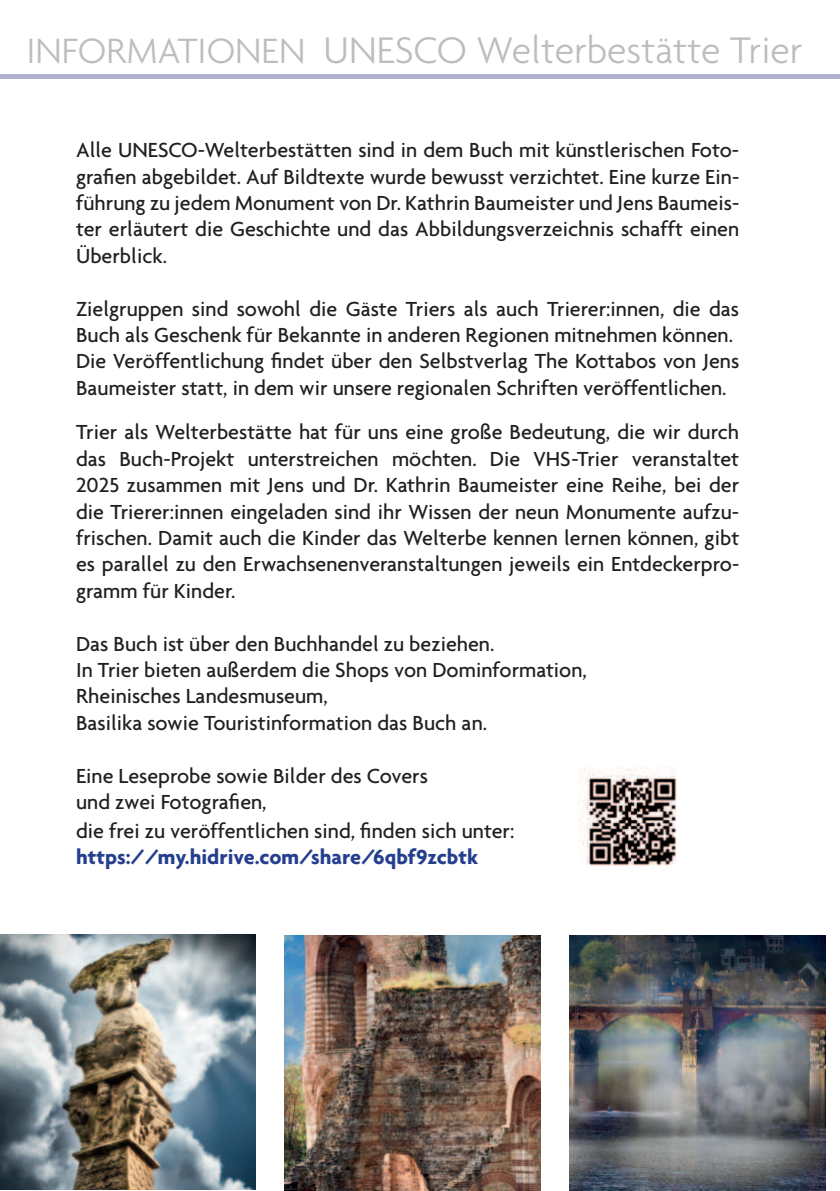
<style>
.page{position:relative;width:840px;height:1191px;background:#fff}
.page>*{position:absolute;margin:0;border:0;box-sizing:border-box;transform-origin:0 0}
.t1{font:300 40px "Agenda";color:#bcbdc0}
.t2{font:500 22px/26.4px "Agenda";color:#231f20}
.t3{font:700 22px "Agenda";color:#253f8e}
.s1{font-size:38px}
</style>
<div class="page">
<img style="left:0;top:934px;width:255px;height:255px">
<img style="left:285px;top:935px;width:255px;height:255px">
<img style="left:569px;top:935px;width:255px;height:255px">
<hr style="left:0;top:74px;width:839px;height:4px;background:#afb0d2">
<img style="left:578px;top:768px;width:99px;height:98px">
<h1 class="t1" style="left:26px;top:27px;width:777px"><span class="s1">INFORMATIONEN</span> UNESCO WELTERBESTÄTTE TRIER</h1>
<p class="t2" style="left:76px;top:136px;width:664px;text-align:justify">Alle UNeSCO-Welterbestätten sind in dem Buch mit künstlerischen Foto&shy;gra昀椀en abgebildet. Auf Bildtexte wurde bewusst verzichtet. eine kurze ein&shy;führung zu jedem Monument von Dr. Kathrin Baumeister und Jens Baumeis&shy;ter erläutert die Geschichte und das Abbildungsverzeichnis schafft einen Überblick.</p>
<p class="t2" style="left:76px;top:295px;width:664px">Zielgruppen sind sowohl die Gäste Triers als auch Trierer:innen, die das Buch als Geschenk für Bekannte in anderen regionen mitnehmen können.<br>Die Veröffentlichung 昀椀ndet über den Selbstverlag The Kottabos von Jens Baumeister statt, in dem wir unsere regionalen Schriften veröffentlichen.</p>
<p class="t2" style="left:76px;top:418px;width:664px;text-align:justify">Trier als Welterbestätte hat für uns eine große Bedeutung, die wir durch das Buch-Projekt unterstreichen möchten. Die VHS-Trier veranstaltet 2025 zusammen mit Jens und Dr. Kathrin Baumeister eine reihe, bei der die Trierer:innen eingeladen sind ihr Wissen der neun Monumente aufzu&shy;frischen. Damit auch die Kinder das Welterbe kennen lernen können, gibt es parallel zu den erwachsenenveranstaltungen jeweils ein entdeckerpro&shy;gramm für Kinder.</p>
<p class="t2" style="left:76px;top:629px;width:512px">Das Buch ist über den Buchhandel zu beziehen.<br>in Trier bieten außerdem die Shops von Dominformation, rheinisches landesmuseum,<br>Basilika sowie Touristinformation das Buch an.</p>
<p class="t2" style="left:76px;top:761px;width:353px">eine leseprobe sowie Bilder des Covers und zwei Fotogra昀椀en,</p>
<p class="t2" style="left:76px;top:817px;width:439px">die frei zu veröffentlichen sind, 昀椀nden sich unter:</p>
<p class="t3" style="left:76px;top:843px;width:403px">https://my.hidrive.com/share/6qbf9zcbtk</p>
</div>
